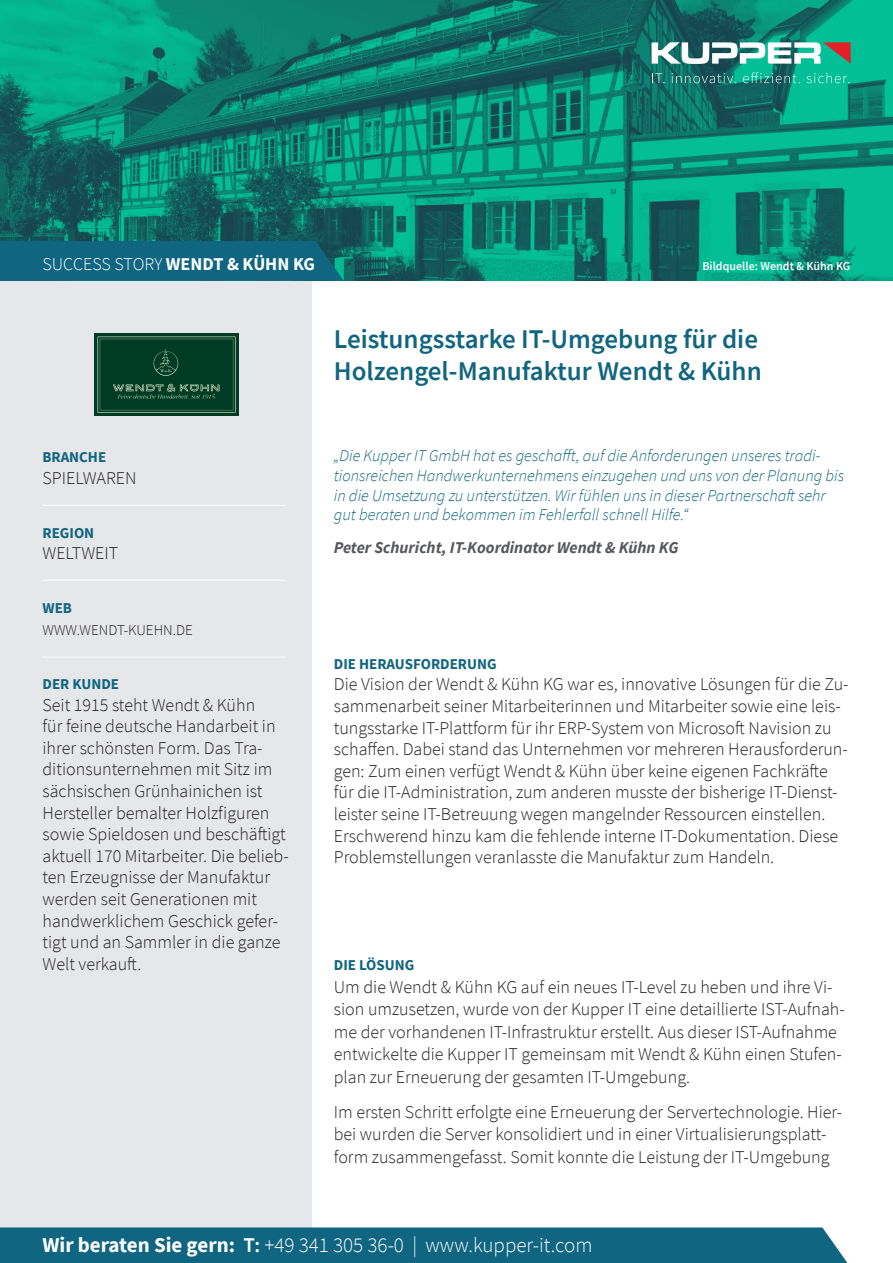
<style>
.page{position:relative;width:893px;height:1263px;background:#fff}
.page>*{position:absolute;margin:0;border:0;box-sizing:border-box;transform-origin:0 0}
.t1{font:600 27px/32.4px "Source Sans Pro";color:#106580}
.t2{font:300 21px "Source Sans Pro";color:#fff}
.t3{font:300 18px/21.6px "Source Sans Pro";color:#231f20}
.t4{font:300 18px "Source Sans Pro";color:#fff}
.t5{font:italic 300 16.5px/19.8px "Source Sans Pro";color:#106580}
.t6{font:italic 700 16.5px "Source Sans Pro";color:#57585a}
.t7{font:700 15px "Source Sans Pro";color:#106580}
.t8{font:300 15px/21.6px "Source Sans Pro";color:#231f20}
.t9{font:600 12px "Source Sans Pro";color:#fff}
.s1{font-weight:700}
.s2{font-weight:700;color:#106580}
.s3{font-weight:600}
</style>
<div class="page">
<div style="left:0;top:279px;width:312px;height:984px;background:#e6e7e9"></div>
<img style="left:0;top:0;width:893px;height:281px">
<svg style="left:652px;top:42px;width:199px;height:22px"></svg>
<svg style="left:652px;top:73px;width:13px;height:10px"></svg>
<svg style="left:672px;top:73px;width:64px;height:10px"></svg>
<svg style="left:743px;top:72px;width:57px;height:11px"></svg>
<svg style="left:807px;top:72px;width:42px;height:11px"></svg>
<hr style="left:43px;top:505px;width:242px;height:1px;background:#fff">
<hr style="left:43px;top:580px;width:242px;height:1px;background:#fff">
<hr style="left:43px;top:657px;width:242px;height:1px;background:#fff">
<img style="left:94px;top:333px;width:144px;height:82px">
<div style="left:0;top:1227px;width:847px;height:36px;background:#106580"></div>
<div style="left:0;top:241px;width:344px;height:40px;background:#106580"></div>
<p class="t4" style="left:43px;top:253px;width:274px">SUCCESS STORY <span class="s1">WENDT &amp; KÜHN KG</span></p>
<p class="t9" style="left:702px;top:258px;width:150px">Bildquelle: Wendt &amp; Kühn KG</p>
<p class="t1" style="left:334px;top:322px;width:429px">Leistungsstarke IT-Umgebung für die<br>Holzengel-Manufaktur Wendt &amp; Kühn</p>
<p class="t7" style="left:43px;top:447px;width:65px">BRANCHE</p>
<p class="t3" style="left:43px;top:467px;width:96px">SPIELWAREN</p>
<p class="t7" style="left:43px;top:523px;width:53px">REGION</p>
<p class="t3" style="left:43px;top:543px;width:77px">WELTWEIT</p>
<p class="t8" style="left:43px;top:598px;width:152px"><span class="s2">WEB<br></span>WWW.WENDT-KUEHN.DE</p>
<p class="t7" style="left:43px;top:674px;width:78px">DER KUNDE</p>
<p class="t3" style="left:43px;top:694px;width:248px">Seit 1915 steht Wendt &amp; Kühn<br>für feine deutsche Handarbeit in ihrer schönsten Form. Das Tra&shy;ditionsunternehmen mit Sitz im sächsischen Grünhainichen ist<br>Hersteller bemalter Holzfiguren sowie Spieldosen und beschäftigt aktuell 170 Mitarbeiter. Die belieb&shy;ten Erzeugnisse der Manufaktur werden seit Generationen mit handwerklichem Geschick gefer&shy;tigt und an Sammler in die ganze<br>Welt verkauft.</p>
<p class="t5" style="left:334px;top:445px;width:512px">„Die Kupper IT GmbH hat es geschafft, auf die Anforderungen unseres tradi&shy;tionsreichen Handwerkunternehmens einzugehen und uns von der Planung bis in die Umsetzung zu unterstützen. Wir fühlen uns in dieser Partnerschaft sehr gut beraten und bekommen im Fehlerfall schnell Hilfe.“</p>
<p class="t6" style="left:334px;top:536px;width:346px">Peter Schuricht, IT-Koordinator Wendt &amp; Kühn KG</p>
<p class="t7" style="left:334px;top:654px;width:164px">DIE HERAUSFORDERUNG</p>
<p class="t3" style="left:334px;top:674px;width:516px">Die Vision der Wendt &amp; Kühn KG war es, innovative Lösungen für die Zu&shy;sammenarbeit seiner Mitarbeiterinnen und Mitarbeiter sowie eine leis&shy;tungsstarke IT-Plattform für ihr ERP-System von Microsoft Navision zu schaffen. Dabei stand das Unternehmen vor mehreren Herausforderun&shy;gen: Zum einen verfügt Wendt &amp; Kühn über keine eigenen Fachkräfte für die IT-Administration, zum anderen musste der bisherige IT-Dienst&shy;leister seine IT-Betreuung wegen mangelnder Ressourcen einstellen.<br>Erschwerend hinzu kam die fehlende interne IT-Dokumentation. Diese Problemstellungen veranlasste die Manufaktur zum Handeln.</p>
<p class="t7" style="left:334px;top:955px;width:82px">DIE LÖSUNG</p>
<p class="t3" style="left:334px;top:975px;width:512px;line-height:22.5px">Um die Wendt &amp; Kühn KG auf ein neues IT-Level zu heben und ihre Vi&shy;sion umzusetzen, wurde von der Kupper IT eine detaillierte IST-Aufnah&shy;me der vorhandenen IT-Infrastruktur erstellt. Aus dieser IST-Aufnahme entwickelte die Kupper IT gemeinsam mit Wendt &amp; Kühn einen Stufen&shy;plan zur Erneuerung der gesamten IT-Umgebung.</p>
<p class="t3" style="left:334px;top:1101px;width:510px;line-height:22.5px">Im ersten Schritt erfolgte eine Erneuerung der Servertechnologie. Hier&shy;bei wurden die Server konsolidiert und in einer Virtualisierungsplatt&shy;form zusammengefasst. Somit konnte die Leistung der IT-Umgebung</p>
<p class="t2" style="left:43px;top:1232px;width:552px"><span class="s1">Wir beraten Sie gern:</span> <span class="s3">T:</span> +49 341 305 36-0 | www.kupper-it.com</p>
</div>
